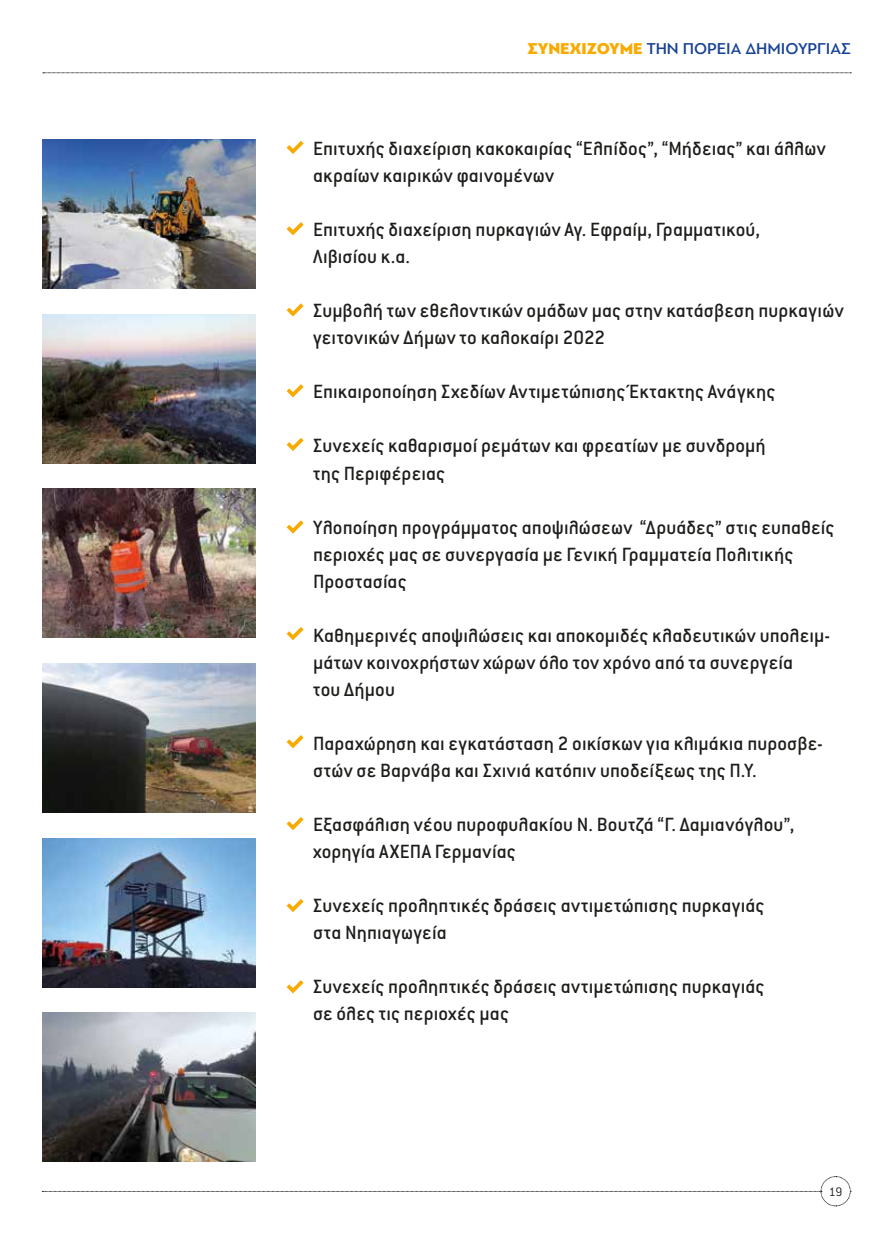
<style>
.page{position:relative;width:893px;height:1234px;background:#fff}
.page>*{position:absolute;margin:0;border:0;box-sizing:border-box;transform-origin:0 0}
.t1{font:500 21px/27px "Conduit ITC Hel";letter-spacing:.005em;color:#1d1d1b}
.t2{font:500 16.5px "PF Bague Sans Pro";color:#164194}
.t3{font:300 13.5px "Conduit ITC Hel";color:#1d1d1b}
.s1{font-weight:900;color:#f8aa00}
</style>
<div class="page">
<svg style="left:43px;top:73px;width:808px;height:1px"></svg>
<svg style="left:42px;top:1176px;width:809px;height:30px"></svg>
<img style="left:42px;top:139px;width:213px;height:149px">
<img style="left:42px;top:314px;width:213px;height:149px">
<img style="left:42px;top:488px;width:213px;height:149px">
<img style="left:42px;top:663px;width:213px;height:149px">
<img style="left:42px;top:838px;width:213px;height:148px">
<img style="left:42px;top:1012px;width:213px;height:149px">
<svg style="left:287px;top:980px;width:17px;height:13px"></svg>
<svg style="left:287px;top:899px;width:17px;height:13px"></svg>
<svg style="left:287px;top:817px;width:17px;height:13px"></svg>
<svg style="left:287px;top:735px;width:17px;height:13px"></svg>
<svg style="left:287px;top:627px;width:17px;height:13px"></svg>
<svg style="left:287px;top:520px;width:17px;height:13px"></svg>
<svg style="left:287px;top:438px;width:17px;height:13px"></svg>
<svg style="left:287px;top:384px;width:17px;height:13px"></svg>
<svg style="left:287px;top:303px;width:17px;height:13px"></svg>
<svg style="left:287px;top:222px;width:17px;height:13px"></svg>
<svg style="left:287px;top:141px;width:17px;height:13px"></svg>
<p class="t2" style="left:528px;top:39px;width:324px"><span class="s1">ΣΥΝΕΧΙΖΟΥΜΕ</span> ΤΗΝ ΠΟΡΕΙΑ ΔΗΜΙΟΥΡΓΙΑΣ</p>
<p class="t1" style="left:313px;top:136px;width:514px">Επιτυχής διαχείριση κακοκαιρίας “Ελπίδος”, “Μήδειας” και άλλων ακραίων καιρικών φαινομένων</p>
<p class="t1" style="left:313px;top:217px;width:449px">Επιτυχής διαχείριση πυρκαγιών Αγ. Εφραίμ, Γραμματικού,<br>Λιβισίου κ.α.</p>
<p class="t1" style="left:313px;top:298px;width:532px">Συμβολή των εθελοντικών ομάδων μας στην κατάσβεση πυρκαγιών γειτονικών Δήμων το καλοκαίρι 2022</p>
<p class="t1" style="left:313px;top:379px;width:464px">Επικαιροποίηση Σχεδίων Αντιμετώπισης Έκτακτης Ανάγκης</p>
<p class="t1" style="left:313px;top:433px;width:454px">Συνεχείς καθαρισμοί ρεμάτων και φρεατίων με συνδρομή της Περιφέρειας</p>
<p class="t1" style="left:313px;top:514px;width:523px">Υλοποίηση προγράμματος αποψιλώσεων “Δρυάδες” στις ευπαθείς περιοχές μας σε συνεργασία με Γενική Γραμματεία Πολιτικής<br>Προστασίας</p>
<p class="t1" style="left:313px;top:622px;width:519px">Καθημερινές αποψιλώσεις και αποκομιδές κλαδευτικών υπολειμ&shy;μάτων κοινοχρήστων χώρων όλο τον χρόνο από τα συνεργεία<br>του Δήμου</p>
<p class="t1" style="left:313px;top:730px;width:511px">Παραχώρηση και εγκατάσταση 2 οικίσκων για κλιμάκια πυροσβε&shy;στών σε Βαρνάβα και Σχινιά κατόπιν υποδείξεως της Π.Υ.</p>
<p class="t1" style="left:313px;top:811px;width:483px">Εξασφάλιση νέου πυροφυλακίου Ν. Βουτζά “Γ. Δαμιανόγλου”, χορηγία ΑΧΕΠΑ Γερμανίας</p>
<p class="t1" style="left:313px;top:892px;width:453px">Συνεχείς προληπτικές δράσεις αντιμετώπισης πυρκαγιάς στα Νηπιαγωγεία</p>
<p class="t1" style="left:313px;top:973px;width:453px">Συνεχείς προληπτικές δράσεις αντιμετώπισης πυρκαγιάς σε όλες τις περιοχές μας</p>
<p class="t3" style="left:829px;top:1184px;width:15px">19</p>
</div>
